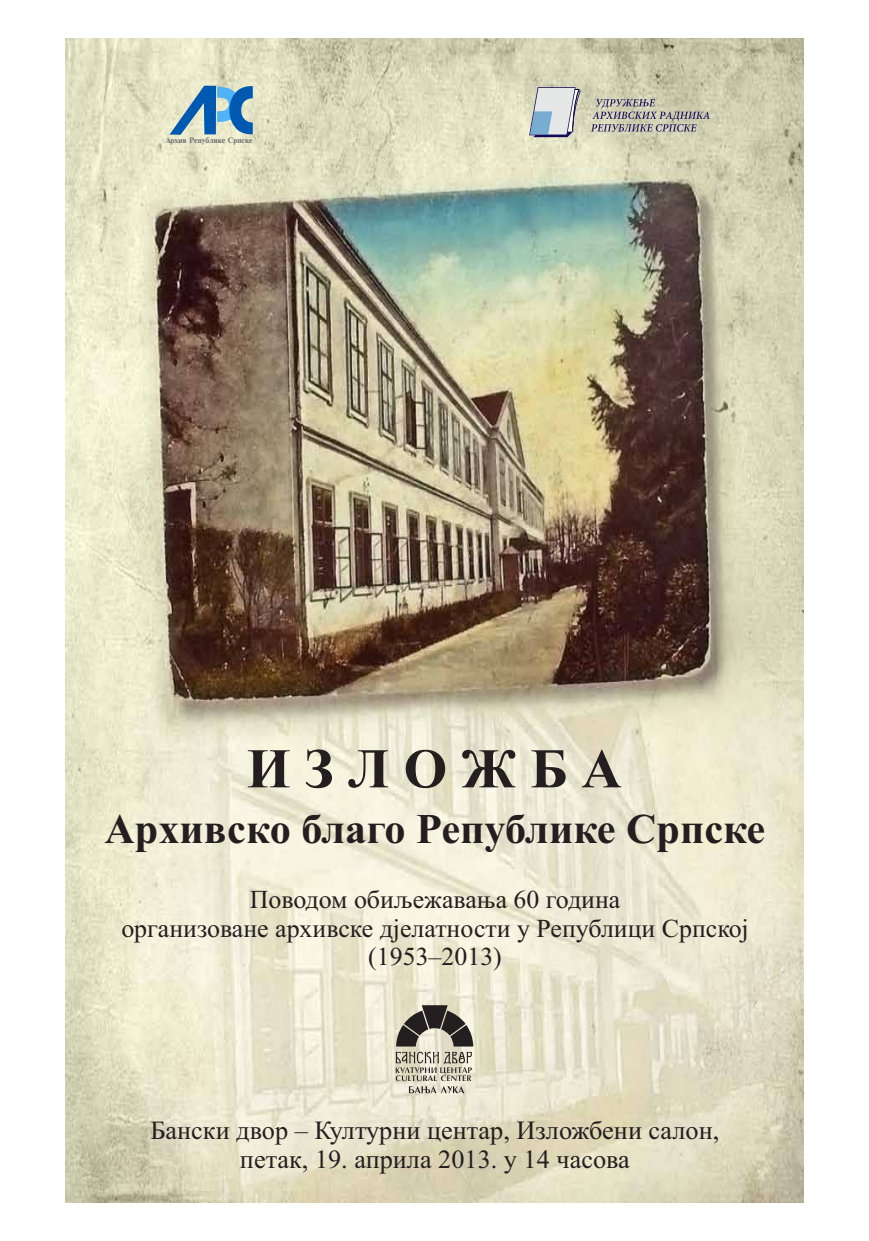
<style>
.page{position:relative;width:869px;height:1241px;background:#fff}
.page>*{position:absolute;margin:0;border:0;box-sizing:border-box;transform-origin:0 0}
.t1{font:700 55.91px "Times New Roman";letter-spacing:.25em;color:#231f20}
.t2{font:700 42.26px "Times New Roman";color:#231f20}
.t3{font:26.25px/29.1px "Times New Roman";color:#231f20;text-align:center}
.t4{font:25.81px/28.6px "Times New Roman";color:#231f20;text-align:center}
.t5{font:700 7.44px "Times Roman Cirilica";color:#6d6f71}
</style>
<div class="page">
<img style="left:66px;top:38px;width:737px;height:1164px">
<svg style="left:169px;top:86px;width:84px;height:49px;background:#79a7c2"></svg>
<svg style="left:590px;top:99px;width:119px;height:33px;background:#b0ada3"></svg>
<svg style="left:529px;top:87px;width:51px;height:50px;background:#bcc5cd"></svg>
<svg style="left:395px;top:1005px;width:78px;height:87px;background:#a19d90"></svg>
<p class="t5" style="left:166px;top:137px;width:88px">Arhiv Republike Srpske</p>
<h1 class="t1" style="left:247px;top:749px;width:376px">ИЗЛОЖБА</h1>
<h2 class="t2" style="left:104px;top:814px;width:662px">Архивско благо Републике Српске</h2>
<p class="t4" style="left:121px;top:887px;width:628px">Поводом обиљежавања 60 година<br>организоване архивске дјелатности у Републици Српској (1953–2013)</p>
<p class="t3" style="left:150px;top:1117px;width:570px">Бански двор – Културни центар, Изложбени салон, петак, 19. априла 2013. у 14 часова</p>
</div>
